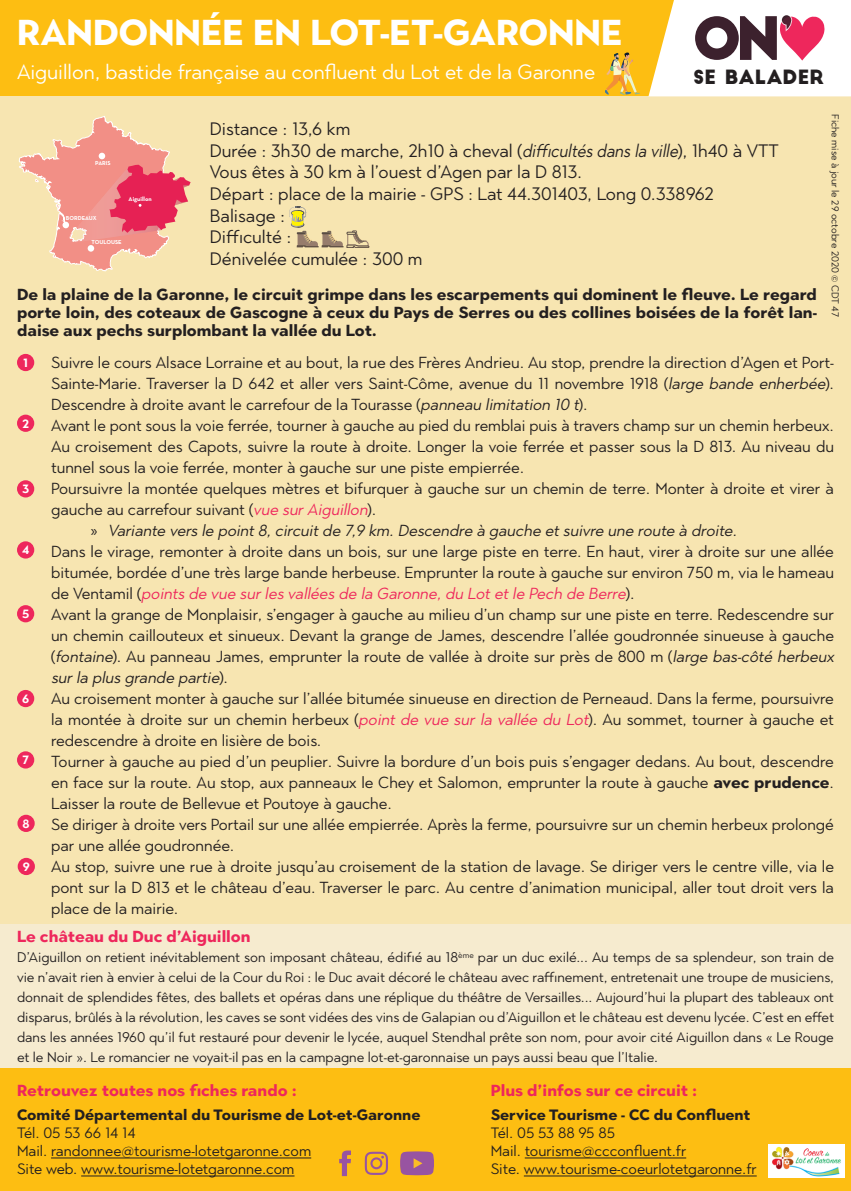
<style>
.page{position:relative;width:851px;height:1191px;background:#fff}
.page>*{position:absolute;margin:0;border:0;box-sizing:border-box;transform-origin:0 0}
.t1{font:700 36px "Town 80 Text";color:#fff}
.t2{font:20.6px "Town 80 Text";color:#fff}
.t3{font:19.2px "Big John";color:#231f20}
.t4{font:18px "Town 80 Text";color:#231f20}
.t5{font:16px/21px "Town 80 Text";color:#231f20;text-align:justify}
.t6{font:700 16px/18px "Town 80 Text";color:#231f20;text-align:justify}
.t7{font:700 16px "Town 80 Text";color:#ee275c}
.t8{font:italic 16px "Town 80 Text";color:#231f20}
.t9{font:15px "Town 80 Text";color:#231f20}
.t10{font:700 15px "Town 80 Text";color:#231f20}
.t11{font:14px/20px "Town 80 Text";color:#231f20;text-align:justify}
.t12{font:700 12px "Town 80 Text";color:#fff}
.t13{font:10px "Town 80 Text";color:#231f20}
.t14{font:700 6.2px "Neutra Text";color:#fff}
.t15{font:700 5.8px "Neutra Text";color:#fff}
.s1{font-style:italic}
.s2{font-style:italic;color:#ee275c}
.s3{font-family:"Myriad Pro";font-style:normal}
.s4{font-weight:700}
</style>
<div class="page">
<div style="left:0;top:0;width:850px;height:96px;background:#fdbe12"></div>
<div style="left:0;top:1063px;width:850px;height:128px;background:#fdbe12"></div>
<div style="left:0;top:96px;width:850px;height:828px;background:#f7e5b1"></div>
<svg style="left:648px;top:0;width:202px;height:96px;background:#e5d1ca"></svg>
<svg style="left:605px;top:53px;width:35px;height:42px"></svg>
<svg style="left:19px;top:116px;width:171px;height:156px"></svg>
<div style="left:0;top:924px;width:850px;height:144px;background:#f6ebcf"></div>
<hr style="left:51px;top:1157px;width:260px;height:1px;background:#231f20">
<hr style="left:81px;top:1175px;width:213px;height:1px;background:#231f20">
<svg style="left:400px;top:1151px;width:34px;height:24px"></svg>
<svg style="left:339px;top:1150px;width:12px;height:26px"></svg>
<svg style="left:365px;top:1151px;width:23px;height:23px"></svg>
<div style="left:17px;top:354px;width:17px;height:17px;background:#ee275c;border-radius:50%"></div>
<div style="left:17px;top:414px;width:17px;height:18px;background:#ee275c;border-radius:50%"></div>
<div style="left:17px;top:480px;width:17px;height:17px;background:#ee275c;border-radius:50%"></div>
<div style="left:17px;top:541px;width:17px;height:17px;background:#ee275c;border-radius:50%"></div>
<div style="left:17px;top:605px;width:17px;height:17px;background:#ee275c;border-radius:50%"></div>
<div style="left:17px;top:690px;width:17px;height:17px;background:#ee275c;border-radius:50%"></div>
<div style="left:17px;top:751px;width:17px;height:17px;background:#ee275c;border-radius:50%"></div>
<svg style="left:289px;top:207px;width:80px;height:40px"></svg>
<div style="left:17px;top:814px;width:18px;height:18px;background:#ee275c;border-radius:50%"></div>
<div style="left:18px;top:858px;width:17px;height:17px;background:#ee275c;border-radius:50%"></div>
<hr style="left:524px;top:1157px;width:162px;height:1px;background:#231f20">
<hr style="left:523px;top:1175px;width:233px;height:1px;background:#231f20">
<div style="left:768px;top:1144px;width:76px;height:34px;background:#fff"></div>
<img style="left:772px;top:1147px;width:69px;height:29px">
<p class="t1" style="left:17px;top:9px;width:607px">RANDONNÉE EN LOT-ET-GARONNE</p>
<p class="t2" style="left:17px;top:58px;width:579px">Aiguillon, bastide française au confluent du Lot et de la Garonne</p>
<p class="t3" style="left:693px;top:68px;width:132px">SE BALADER</p>
<p class="t13" style="left:841px;top:114px;width:204px;rotate:90deg">Fiche mise à jour le 29 octobre 2020 © CDT 47</p>
<p class="t4" style="left:210px;top:117px;width:142px">Distance : 13,6 km</p>
<p class="t4" style="left:210px;top:139px;width:570px">Durée : 3h30 de marche, 2h10 à cheval (<span class="s1">difficultésdansla ville</span>), 1h40 à VTT</p>
<p class="t4" style="left:210px;top:160px;width:373px">Vous êtes à 30 km à l’ouest d’Agen par la D 813.</p>
<p class="t4" style="left:210px;top:182px;width:505px">Départ : place de la mairie - GPS : Lat 44.301403, Long 0.338962</p>
<p class="t4" style="left:210px;top:204px;width:77px">Balisage :</p>
<p class="t4" style="left:210px;top:225px;width:83px">Difficulté :</p>
<p class="t4" style="left:210px;top:247px;width:214px">Dénivelée cumulée : 300 m</p>
<p class="t6" style="left:17px;top:285px;width:801px">De la plaine de la Garonne, le circuit grimpe dans les escarpements qui dominent le fleuve. Le regard porte loin, des coteaux de Gascogne à ceux du Pays de Serres ou des collines boisées de la forêt lan&shy;daise aux pechs surplombant la vallée du Lot.</p>
<p class="t5" style="left:51px;top:352px;width:784px">Suivre le cours Alsace Lorraine et au bout, la rue des Frères Andrieu. Au stop, prendre la direction d’Agen et Port-Sainte-Marie. Traverser la D 642 et aller vers Saint-Côme, avenue du 11 novembre 1918 (<span class="s1">large bande enherbée</span>).<br>Descendre à droite avant le carrefour de la Tourasse (<span class="s1">panneau limitation 10 t</span>).</p>
<p class="t5" style="left:51px;top:415px;width:784px">Avant le pont sous la voie ferrée, tourner à gauche au pied du remblai puis à travers champ sur un chemin herbeux.<br>Au croisement des Capots, suivre la route à droite. Longer la voie ferrée et passer sous la D 813. Au niveau du tunnel sous la voie ferrée, monter à gauche sur une piste empierrée.</p>
<p class="t5" style="left:51px;top:478px;width:784px">Poursuivre la montée quelques mètres et bifurquer à gauche sur un chemin de terre. Monter à droite et virer à gauche au carrefour suivant (<span class="s2">vue surAiguillon</span>).</p>
<p class="t8" style="left:91px;top:520px;width:651px"><span class="s3">»</span> Variante vers le point8,circuitde 7,9 km.Descendre à gauche etsuivre une route à droite.</p>
<p class="t5" style="left:51px;top:541px;width:784px">Dans le virage, remonter à droite dans un bois, sur une large piste en terre. En haut, virer à droite sur une allée bitumée, bordée d’une très large bande herbeuse. Emprunter la route à gauche sur environ 750 m, via le hameau d e Ve n t a m i l (<span class="s2">points de vue surles vallées de la Garonne,du Lotetle Pech de Berre</span>) .</p>
<p class="t5" style="left:51px;top:604px;width:787px;text-align:left">Avant la grange de Monplaisir, s’engager à gauche au milieu d’un champ sur une piste en terre. Redescendre sur un chemin caillouteux et sinueux. Devant la grange de James, descendre l’allée goudronnée sinueuse à gauche (<span class="s1">fontaine</span>). Au panneau James, emprunter la route de vallée à droite sur près de 800 m (<span class="s1">large bas-côté herbeux surla plus grande partie</span>) .</p>
<p class="t5" style="left:51px;top:688px;width:784px">Au croisement monter à gauche sur l’allée bitumée sinueuse en direction de Perneaud. Dans la ferme, poursuivre la montée à droite sur un chemin herbeux (<span class="s2">point de vue sur la vallée du Lot</span>). Au sommet, tourner à gauche et redescendre à droite en lisière de bois.</p>
<p class="t5" style="left:51px;top:751px;width:784px">Tourner à gauche au pied d’un peuplier. Suivre la bordure d’un bois puis s’engager dedans. Au bout, descendre en face sur la route. Au stop, aux panneaux le Chey et Salomon, emprunter la route à gauche <span class="s4">avec prudence</span>.<br>Laisser la route de Bellevue et Poutoye à gauche.</p>
<p class="t5" style="left:51px;top:814px;width:784px">Se diriger à droite vers Portail sur une allée empierrée. Après la ferme, poursuivre sur un chemin herbeux prolongé par une allée goudronnée.</p>
<p class="t5" style="left:51px;top:856px;width:784px">Au stop, suivre une rue à droite jusqu’au croisement de la station de lavage. Se diriger vers le centre ville, via le pont sur la D 813 et le château d’eau. Traverser le parc. Au centre d’animation municipal, aller tout droit vers la place de la mairie.</p>
<p class="t7" style="left:17px;top:926px;width:235px">Le château du Duc d’Aiguillon</p>
<p class="t11" style="left:17px;top:947px;width:818px">D’Aiguillon on retient inévitablement son imposant château, édifié au 18<sup>ème</sup> par un duc exilé... Au temps de sa splendeur, son train de vie n’avait rien à envier à celui de la Cour du Roi : le Duc avait décoré le château avec raffinement, entretenait une troupe de musiciens, donnait de splendides fêtes, des ballets et opéras dans une réplique du théâtre de Versailles... Aujourd’hui la plupart des tableaux ont disparus, brûlés à la révolution, les caves se sont vidées des vins de Galapian ou d’Aiguillon et le château est devenu lycée. C’est en effet dans les années 1960 qu’il fut restauré pour devenir le lycée, auquel Stendhal prête son nom, pour avoir cité Aiguillon dans « Le Rouge et le Noir ». Le romancier ne voyait-il pas en la campagne lot-et-garonnaise un pays aussi beau que l’Italie.</p>
<p class="t7" style="left:17px;top:1080px;width:281px">Retrouvez toutes nos fiches rando :</p>
<p class="t10" style="left:17px;top:1105px;width:405px">Comité Départemental du Tourisme de Lot-et-Garonne</p>
<p class="t9" style="left:17px;top:1123px;width:120px">Tél. 05 53 66 14 14</p>
<p class="t9" style="left:17px;top:1141px;width:296px">Mail. randonnee@tourisme-lotetgaronne.com</p>
<p class="t9" style="left:17px;top:1159px;width:279px">Site web. www.tourisme-lotetgaronne.com</p>
<p class="t15" style="left:95px;top:160px;width:17px">PARIS</p>
<p class="t14" style="left:129px;top:195px;width:25px">Aiguillon</p>
<p class="t15" style="left:66px;top:215px;width:32px">BORDEAUX</p>
<p class="t15" style="left:91px;top:239px;width:32px">TOULOUSE</p>
<p class="t12" style="left:23px;top:355px;width:6px">1</p>
<p class="t12" style="left:22px;top:416px;width:8px">2</p>
<p class="t12" style="left:22px;top:481px;width:9px">3</p>
<p class="t12" style="left:22px;top:542px;width:9px">4</p>
<p class="t12" style="left:22px;top:606px;width:9px">5</p>
<p class="t12" style="left:22px;top:691px;width:9px">6</p>
<p class="t12" style="left:22px;top:752px;width:8px">7</p>
<p class="t12" style="left:23px;top:816px;width:9px">8</p>
<p class="t12" style="left:23px;top:859px;width:9px">9</p>
<p class="t7" style="left:490px;top:1080px;width:208px">Plus d’infos sur ce circuit :</p>
<p class="t10" style="left:490px;top:1105px;width:261px">Service Tourisme - CC du Confluent</p>
<p class="t9" style="left:490px;top:1123px;width:126px">Tél. 05 53 88 95 85</p>
<p class="t9" style="left:490px;top:1141px;width:197px">Mail. tourisme@ccconfluent.fr</p>
<p class="t9" style="left:490px;top:1159px;width:267px">Site. www.tourisme-coeurlotetgaronne.fr</p>
</div>
